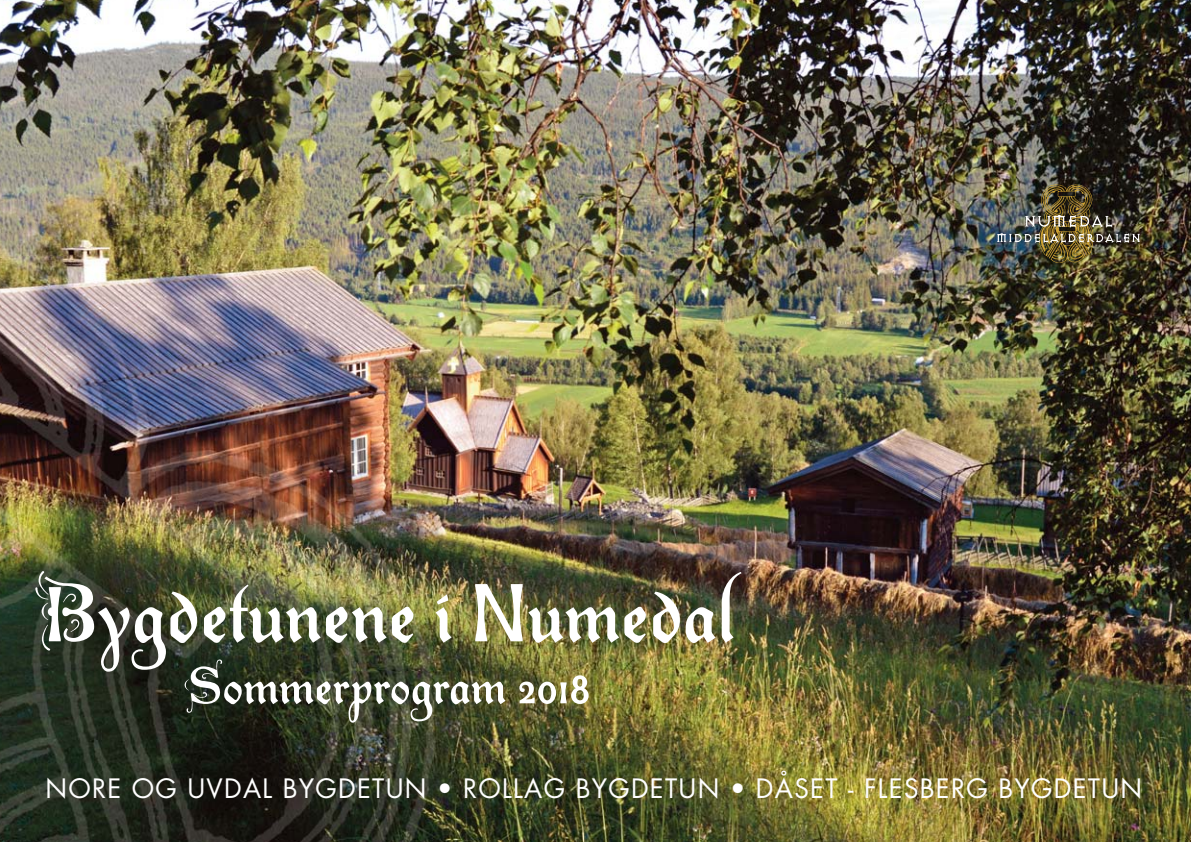
<style>
.page{position:relative;width:1191px;height:842px;background:#fff}
.page>*{position:absolute;margin:0;border:0;box-sizing:border-box;transform-origin:0 0}
.t1{font:104px "Frisianus";color:#fff}
.t2{font:66px "Frisianus";color:#fff}
.t3{font:26px "Futura";letter-spacing:.05em;color:#fff}
.s1{font-family:"Frisianus Spesial"}
</style>
<div class="page">
<img style="left:0;top:0;width:1191px;height:842px">
<img style="left:0;top:211px;width:584px;height:631px">
<img style="left:1035px;top:183px;width:62px;height:83px">
<img style="left:998px;top:215px;width:141px;height:28px">
<h1 class="t1" style="left:44px;top:567px;width:692px"><span class="s1">B</span>yg<span class="s1">d</span>etunene i Nume<span class="s1">d</span>al</h1>
<h2 class="t2" style="left:188px;top:656px;width:404px"><span class="s1">S</span>ommerprogram 2018</h2>
<p class="t3" style="left:45px;top:777px;width:1098px">NORE OG UVDAL BYGDETUN • ROLLAG BYGDETUN • DÅSET - FLESBERG BYGDETUN</p>
</div>
